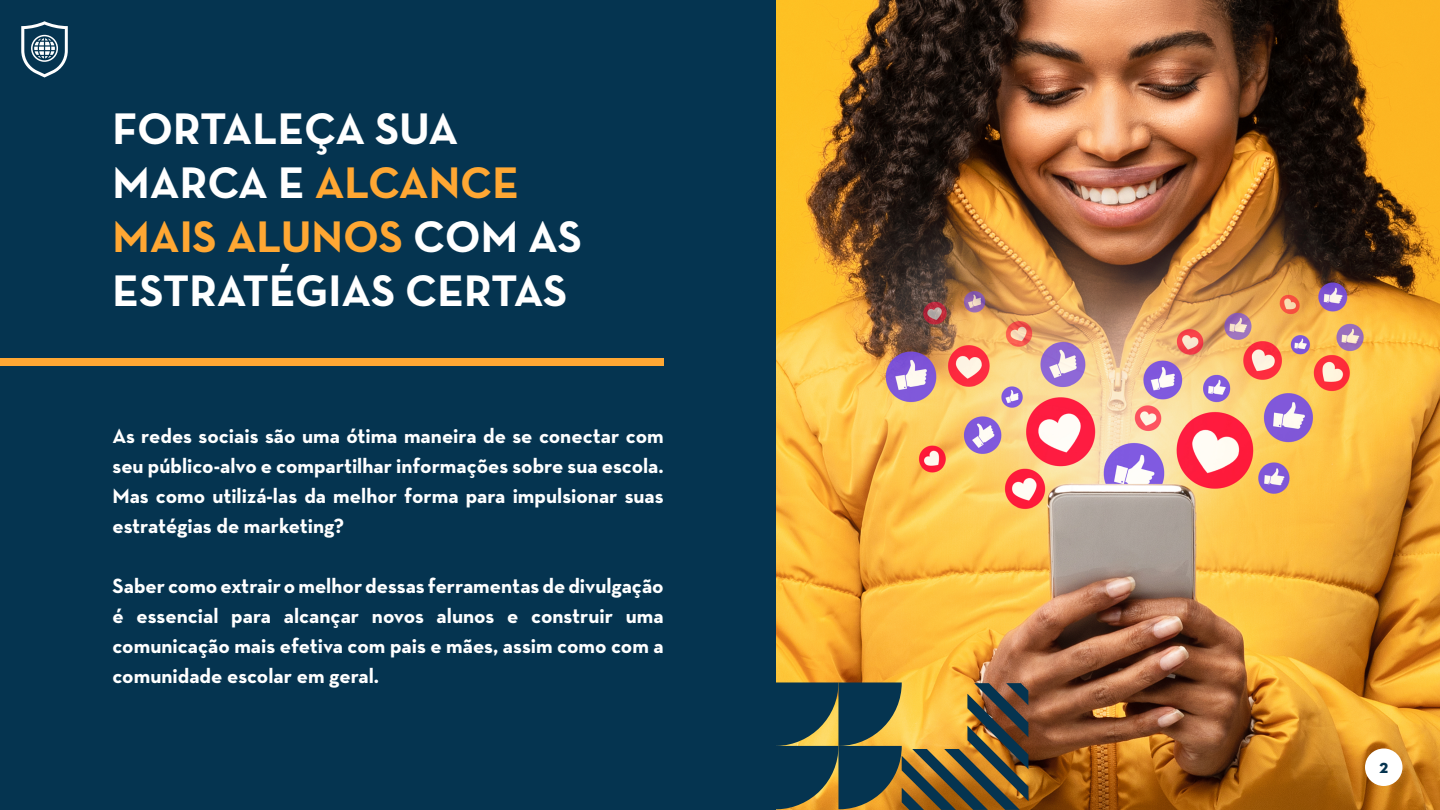
<style>
.page{position:relative;width:1440px;height:810px;background:#053450}
.page>*{position:absolute;margin:0;border:0;box-sizing:border-box;transform-origin:0 0}
.t1{font:700 45px/54px "Neutra Text";color:#fff}
.t2{font:700 21px/30px "Neutra Text";color:#fff;text-align:justify}
.t3{font:15px "Neutra Disp Titling";color:#053450}
.s1{color:#ffa733}
</style>
<div class="page">
<div style="left:0;top:358px;width:664px;height:8px;background:#ffa733"></div>
<svg style="left:21px;top:21px;width:47px;height:57px"></svg>
<img style="left:776px;top:0;width:664px;height:810px">
<svg style="left:776px;top:682px;width:252px;height:128px"></svg>
<div style="left:1365px;top:749px;width:37px;height:37px;background:#fff;border-radius:50%"></div>
<h1 class="t1" style="left:112px;top:101px;width:471px">FORTALEÇA SUA<br>MARCA E <span class="s1">ALCANCE<br>MAIS ALUNOS</span> COM AS<br>ESTRATÉGIAS CERTAS</h1>
<p class="t2" style="left:112px;top:420px;width:553px">As redes sociais são uma ótima maneira de se conectar com seu público-alvo e compartilhar informações sobre sua escola.<br>Mas como utilizá-las da melhor forma para impulsionar suas estratégias de marketing?</p>
<p class="t2" style="left:112px;top:570px;width:553px">Saber como extrair o melhor dessas ferramentas de divulgação é essencial para alcançar novos alunos e construir uma comunicação mais efetiva com pais e mães, assim como com a comunidade escolar em geral.</p>
<p class="t3" style="left:1379px;top:758px;width:10px">2</p>
</div>
